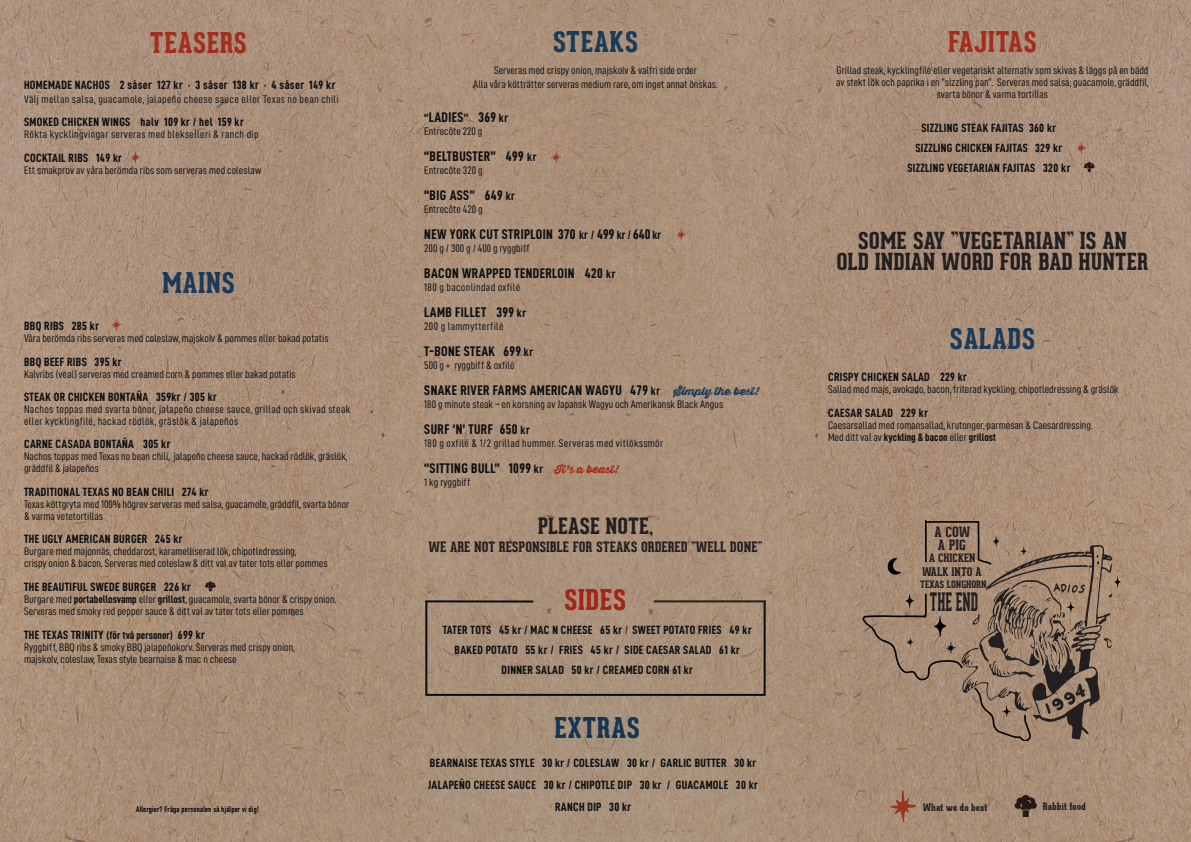
<style>
.page{position:relative;width:1191px;height:842px;background:#fff}
.page>*{position:absolute;margin:0;border:0;box-sizing:border-box;transform-origin:0 0}
.t1{font:800 28px "Geared Slab";letter-spacing:.02em;color:#193b59}
.t2{font:800 28px "Geared Slab";letter-spacing:.015em;color:#a42e1d}
.t3{font:800 28px "Geared Slab";letter-spacing:.02em;color:#153554}
.t4{font:800 28px "Geared Slab";letter-spacing:.015em;color:#a52416}
.t5{font:800 24.9px "Geared Slab";color:#231f20;scale:.61 1}
.t6{font:800 23px "Geared Slab";color:#231f20}
.t7{font:800 22px "Geared Slab";color:#231f20}
.t8{font:14px "D DIN Condensed Bold";letter-spacing:.03em;color:#0b0e11}
.t9{font:800 14px "Geared Slab";color:#231f20}
.t10{font:800 13.9px/13.1px "Geared Slab";color:#231f20}
.t11{font:12px/22px "D DIN Condensed Bold";letter-spacing:.03em;color:#0b0e11;text-align:center}
.t12{font:800 11.7px "Geared Slab";color:#231f20}
.t13{font:800 11.4px "Geared Slab";color:#231f20}
.t14{font:11px/12px "D DIN Condensed";color:#0b0e11;text-align:center}
.t15{font:11px "D DIN Condensed";letter-spacing:.03em;color:#0b0e11}
.t16{font:11px "D DIN Condensed";letter-spacing:.035em;color:#0b0e11}
.t17{font:11px "D DIN Condensed Bold";color:#0b0e11}
.t18{font:11px "Thirsty Rough Blk Two";color:#153554}
.t19{font:11px "Thirsty Rough Blk Two";color:#a52416}
.t20{font:800 10px "Geared Slab";letter-spacing:-.01em;color:#231f20}
.t21{font:700 8px "DIN Condensed";letter-spacing:.03em;color:#000001}
.s1{font-family:"D DIN Condensed Bold"}
.s2{font-size:11px}
.s3{font-size:12px}
.s4{font-style:inherit}
.s5{font-family:"D DIN Condensed"}
</style>
<div class="page">
<img style="left:0;top:0;width:1191px;height:842px">
<svg style="left:111px;top:318px;width:10px;height:13px"></svg>
<svg style="left:131px;top:151px;width:9px;height:12px"></svg>
<svg style="left:551px;top:151px;width:10px;height:12px"></svg>
<svg style="left:1076px;top:141px;width:10px;height:13px"></svg>
<svg style="left:890px;top:790px;width:26px;height:32px"></svg>
<svg style="left:676px;top:228px;width:10px;height:13px"></svg>
<svg style="left:424px;top:598px;width:342px;height:99px;background:#a38b75"></svg>
<hr style="left:654px;top:600px;width:111px;height:2px;background:#231f20">
<svg style="left:1014px;top:795px;width:23px;height:22px"></svg>
<svg style="left:205px;top:581px;width:11px;height:10px"></svg>
<svg style="left:1083px;top:162px;width:11px;height:10px"></svg>
<svg style="left:863px;top:521px;width:257px;height:220px;background:#987f6b"></svg>
<p class="t2" style="left:150px;top:27px;width:99px">TEASERS</p>
<p class="t11" style="left:24px;top:74px;width:313px">HOMEMADE NACHOS 2 såser 127 kr · 3 såser 138 kr · 4 såser 149 kr</p>
<p class="t16" style="left:24px;top:93px;width:316px">Välj mellan salsa, guacamole, jalapeño cheese sauce eller Texas no bean chili</p>
<p class="t11" style="left:24px;top:111px;width:221px">SMOKED CHICKEN WINGS halv 109 kr / hel 159 kr</p>
<p class="t15" style="left:24px;top:129px;width:236px">Rökta kycklingvingar serveras med blekselleri &amp; ranch dip</p>
<p class="t11" style="left:24px;top:146px;width:99px">COCKTAIL RIBS 149 kr</p>
<p class="t14" style="left:24px;top:164px;width:239px">Ett smakprov av våra berömda ribs som serveras med coleslaw</p>
<p class="t1" style="left:162px;top:266px;width:74px">MAINS</p>
<p class="t11" style="left:24px;top:314px;width:76px">BBQ RIBS 285 kr</p>
<p class="t14" style="left:24px;top:332px;width:306px">Våra berömda ribs serveras med coleslaw, majskolv &amp; pommes eller bakad potatis</p>
<p class="t11" style="left:24px;top:350px;width:99px">BBQ BEEF RIBS 395 kr</p>
<p class="t14" style="left:24px;top:368px;width:273px">Kalvribs (veal) serveras med creamed corn &amp; pommes eller bakad potatis</p>
<p class="t11" style="left:24px;top:386px;width:194px">STEAK OR CHICKEN BONTAÑA 359kr / 305 kr</p>
<p class="t15" style="left:24px;top:403px;width:328px">Nachos toppas med svarta bönor, jalapeño cheese sauce, grillad och skivad steak</p>
<p class="t15" style="left:24px;top:415px;width:216px">eller kycklingfilé, hackad rödlök, gräslök &amp; jalapeños</p>
<p class="t11" style="left:24px;top:433px;width:148px">CARNE CASADA BONTAÑA 305 kr</p>
<p class="t14" style="left:24px;top:450px;width:325px">Nachos toppas med Texas no bean chili, jalapeño cheese sauce, hackad rödlök, gräslök,</p>
<p class="t14" style="left:24px;top:462px;width:76px">gräddfil &amp; jalapeños</p>
<p class="t11" style="left:24px;top:480px;width:186px">TRADITIONAL TEXAS NO BEAN CHILI 274 kr</p>
<p class="t14" style="left:24px;top:498px;width:327px">Texas köttgryta med 100% högrev serveras med salsa, guacamole, gräddfil, svarta bönor</p>
<p class="t14" style="left:24px;top:510px;width:81px">&amp; varma vetetortillas</p>
<p class="t11" style="left:24px;top:527px;width:160px">THE UGLY AMERICAN BURGER 245 kr</p>
<p class="t14" style="left:24px;top:545px;width:274px">Burgare med majonnäs, cheddarost, karamelliserad lök, chipotledressing,</p>
<p class="t14" style="left:24px;top:557px;width:305px">crispy onion &amp; bacon. Serveras med coleslaw &amp; ditt val av tater tots eller pommes</p>
<p class="t11" style="left:24px;top:575px;width:168px">THE BEAUTIFUL SWEDE BURGER 226 kr</p>
<p class="t14" style="left:24px;top:593px;width:314px">Burgare med <span class="s1">portabellosvamp</span> eller <span class="s1">grillost</span>, guacamole, svarta bönor &amp; crispy onion.</p>
<p class="t14" style="left:24px;top:605px;width:281px">Serveras med smoky red pepper sauce &amp; ditt val av tater tots eller pommes</p>
<p class="t11" style="left:24px;top:623px;width:182px">THE TEXAS TRINITY <span class="s2">(för två personer)</span> 699 kr</p>
<p class="t14" style="left:24px;top:641px;width:272px">Ryggbiff, BBQ ribs &amp; smoky BBQ jalapeñokorv. Serveras med crispy onion,</p>
<p class="t14" style="left:24px;top:653px;width:214px">majskolv, coleslaw, Texas style bearnaise &amp; mac n cheese</p>
<p class="t1" style="left:552px;top:26px;width:87px">STEAKS</p>
<p class="t14" style="left:494px;top:64px;width:204px">Serveras med crispy onion, majskolv &amp; valfri side order</p>
<p class="t14" style="left:473px;top:78px;width:246px">Alla våra kötträtter serveras medium rare, om inget annat önskas.</p>
<p class="t8" style="left:424px;top:110px;width:85px"><span class="s3">“</span>LADIES<span class="s3">”</span> 369 <span class="s3">kr</span></p>
<p class="t14" style="left:424px;top:125px;width:60px">Entrecôte 220 g</p>
<p class="t8" style="left:424px;top:149px;width:114px">“BELTBUSTER” 499 <span class="s3">kr</span></p>
<p class="t14" style="left:424px;top:164px;width:60px">Entrecôte 320 g</p>
<p class="t8" style="left:424px;top:188px;width:92px">“BIG ASS” 649 <span class="s3">kr</span></p>
<p class="t14" style="left:424px;top:203px;width:60px">Entrecôte 420 g</p>
<p class="t8" style="left:424px;top:227px;width:238px">NEW YORK CUT STRIPLOIN 370 <span class="s3">kr /</span> 499 <span class="s3">kr /</span> 640 <span class="s3">kr</span></p>
<p class="t14" style="left:424px;top:242px;width:107px">200 g / 300 g / 400 g ryggbiff</p>
<p class="t8" style="left:424px;top:266px;width:193px">BACON WRAPPED TENDERLOIN 420 <span class="s3">kr</span></p>
<p class="t15" style="left:424px;top:281px;width:97px">180 g baconlindad oxfilé</p>
<p class="t8" style="left:424px;top:305px;width:103px">LAMB FILLET 399 <span class="s3">kr</span></p>
<p class="t15" style="left:424px;top:320px;width:81px">200 g lammytterfilé</p>
<p class="t8" style="left:424px;top:344px;width:110px">T-BONE STEAK 699 <span class="s3">kr</span></p>
<p class="t14" style="left:424px;top:359px;width:92px">500 g + ryggbiff &amp; oxfilé</p>
<p class="t8" style="left:424px;top:383px;width:237px">SNAKE RIVER FARMS AMERICAN WAGYU 479 <span class="s3">kr</span></p>
<p class="t14" style="left:424px;top:398px;width:300px">180 g minute steak – en korsning av Japansk Wagyu och Amerikansk Black Angus</p>
<p class="t8" style="left:424px;top:422px;width:107px">SURF ‘N’ TURF 650 <span class="s3">kr</span></p>
<p class="t15" style="left:424px;top:437px;width:240px">180 g oxfilé &amp; 1/2 grillad hummer. Serveras med vitlökssmör</p>
<p class="t8" style="left:424px;top:461px;width:120px">“SITTING BULL” 1099 <span class="s3">kr</span></p>
<p class="t14" style="left:424px;top:476px;width:47px">1 kg ryggbiff</p>
<p class="t18" style="left:674px;top:382px;width:87px">Simply the best!</p>
<p class="t19" style="left:555px;top:461px;width:65px"><span class="s4">I</span>t’s a beast!</p>
<p class="t7" style="left:538px;top:513px;width:117px">PLEASE NOTE,</p>
<p class="t9" style="left:428px;top:538px;width:335px">WE ARE NOT RESPONSIBLE FOR STEAKS ORDERED ”WELL DONE”</p>
<p class="t4" style="left:564px;top:584px;width:64px">SIDES</p>
<p class="t11" style="left:443px;top:618px;width:310px">TATER TOTS 45 kr / MAC N CHEESE 65 kr <span class="s5">/</span> SWEET POTATO FRIES 49 kr</p>
<p class="t11" style="left:454px;top:638px;width:287px">BAKED POTATO 55 kr / FRIES 45 kr / SIDE CAESAR SALAD 61 kr</p>
<p class="t11" style="left:501px;top:658px;width:193px">DINNER SALAD 50 kr / CREAMED CORN 61 kr</p>
<p class="t3" style="left:554px;top:712px;width:87px">EXTRAS</p>
<p class="t2" style="left:948px;top:26px;width:90px">FAJITAS</p>
<p class="t14" style="left:836px;top:64px;width:314px">Grillad steak, kycklingfilé eller vegetariskt alternativ som skivas &amp; läggs på en bädd av stekt lök och paprika i en “sizzling pan”. Serveras med salsa, guacamole, gräddfil, svarta bönor &amp; varma tortillas</p>
<p class="t11" style="left:915px;top:118px;width:148px;line-height:20px">SIZZLING STEAK FAJITAS 360 kr<br>SIZZLING CHICKEN FAJITAS 329 kr</p>
<p class="t11" style="left:907px;top:157px;width:164px">SIZZLING VEGETARIAN FAJITAS 320 kr</p>
<p class="t6" style="left:857px;top:227px;width:271px">SOME SAY ”VEGETARIAN” IS AN</p>
<p class="t6" style="left:836px;top:248px;width:314px">OLD INDIAN WORD FOR BAD HUNTER</p>
<p class="t1" style="left:949px;top:323px;width:87px">SALADS</p>
<p class="t11" style="left:828px;top:366px;width:140px">CRISPY CHICKEN SALAD 229 kr</p>
<p class="t14" style="left:828px;top:383px;width:292px">Sallad med majs, avokado, bacon, friterad kyckling, chipotledressing &amp; gräslök</p>
<p class="t11" style="left:828px;top:401px;width:101px">CAESAR SALAD 229 kr</p>
<p class="t14" style="left:828px;top:419px;width:266px">Caesarsallad med romansallad, krutonger, parmesan &amp; Caesardressing.</p>
<p class="t17" style="left:828px;top:431px;width:170px"><span class="s5">Med ditt val av</span> kyckling &amp; bacon <span class="s5">eller</span> grillost</p>
<p class="t10" style="left:934px;top:526px;width:37px">A COW<br>A PIG</p>
<p class="t13" style="left:929px;top:551px;width:48px">A CHICKEN</p>
<p class="t12" style="left:922px;top:564px;width:61px">WALK INTO A</p>
<p class="t20" style="left:920px;top:578px;width:68px">TEXAS LONGHORN</p>
<p class="t5" style="left:930px;top:587px;width:81px">THE END</p>
<p class="t11" style="left:430px;top:751px;width:328px">BEARNAISE TEXAS STYLE 30 kr / COLESLAW 30 kr / GARLIC BUTTER 30 kr</p>
<p class="t11" style="left:428px;top:773px;width:331px">JALAPEÑO CHEESE SAUCE 30 kr / CHIPOTLE DIP 30 kr / GUACAMOLE 30 kr<br>RANCH DIP 30 kr</p>
<p class="t21" style="left:136px;top:803px;width:124px">Allergier? Fråga personalen så hjälper vi dig!</p>
<p class="t20" style="left:923px;top:801px;width:66px">What we do best</p>
<p class="t20" style="left:1042px;top:800px;width:45px">Rabbit food</p>
</div>
